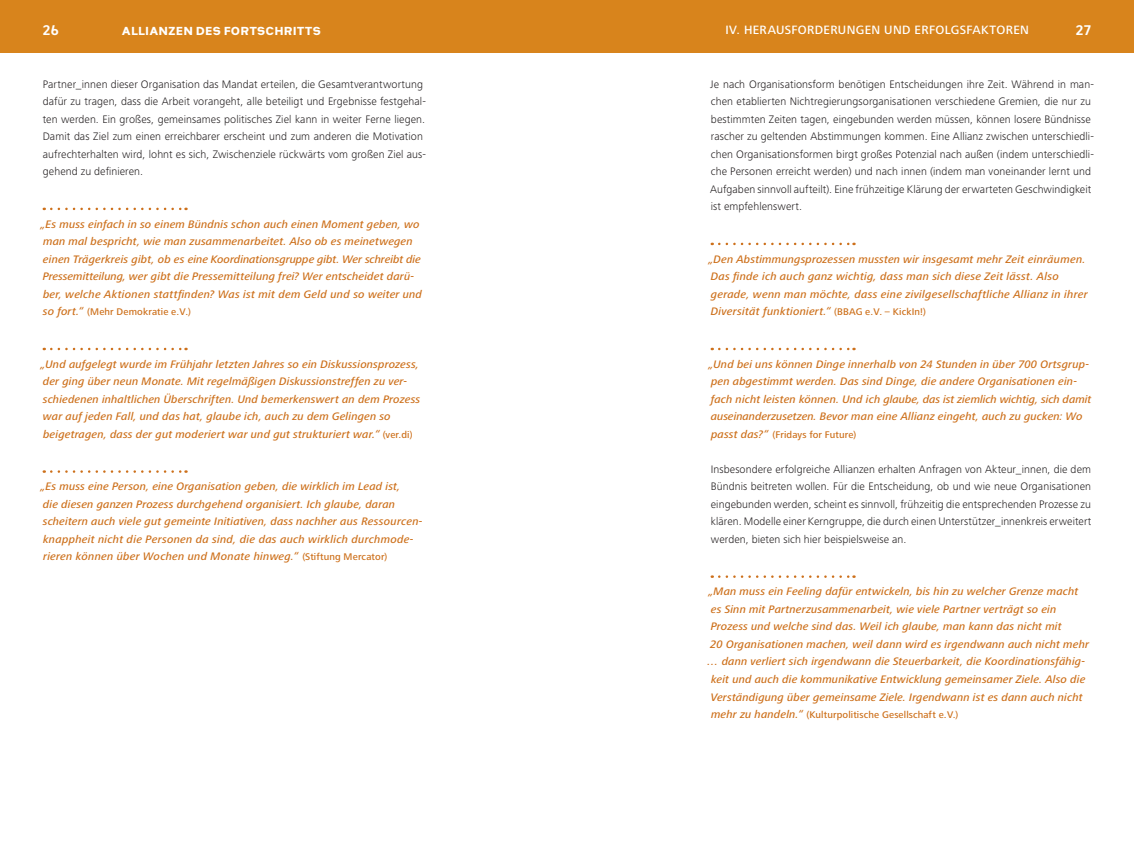
<style>
.page{position:relative;width:1134px;height:851px;background:#fff}
.page>*{position:absolute;margin:0;border:0;box-sizing:border-box;transform-origin:0 0}
.t1{font:700 15px "Heimat Sans";color:#fff}
.t2{font:500 12.5px "Frutiger Next LT";letter-spacing:.025em;color:#fff}
.t3{font:800 12.5px "Heimat Sans";letter-spacing:.01em;color:#fff}
.t4{font:italic 500 11.25px/17.5px "Frutiger Next LT";letter-spacing:.01em;color:#cd701b}
.t5{font:300 11.25px/17.5px "Frutiger Next LT";letter-spacing:.005em;color:#231f20}
.t6{font:500 10px "Frutiger Next LT";letter-spacing:.015em;color:#cd701b}
.s1{font-style:italic;font-size:11.25px}
.s2{font-style:normal;font-size:10px}
</style>
<div class="page">
<div style="left:567px;top:0;width:567px;height:52px;background:#d8841c"></div>
<div style="left:0;top:0;width:567px;height:52px;background:#d8841c"></div>
<svg style="left:51px;top:208px;width:136px;height:2px"></svg>
<svg style="left:51px;top:348px;width:136px;height:2px"></svg>
<svg style="left:51px;top:470px;width:136px;height:3px"></svg>
<svg style="left:719px;top:243px;width:135px;height:2px"></svg>
<svg style="left:719px;top:348px;width:135px;height:2px"></svg>
<svg style="left:719px;top:575px;width:135px;height:3px"></svg>
<h1 class="t1" style="left:43px;top:20px;width:18px">26</h1>
<p class="t3" style="left:122px;top:23px;width:200px">ALLIANZEN DES FORTSCHRITTS</p>
<h1 class="t1" style="left:1075px;top:20px;width:18px">27</h1>
<p class="t2" style="left:725px;top:23px;width:305px">IV. HERAUSFORDERUNGEN UND ERFOLGSFAKTOREN</p>
<p class="t5" style="left:43px;top:75px;width:385px">Partner_innen dieser Organisation das Mandat erteilen, die Gesamtverantwortung dafür zu tragen, dass die Arbeit vorangeht, alle beteiligt und Ergebnisse festgehal&shy;ten werden. Ein großes, gemeinsames politisches Ziel kann in weiter Ferne liegen.<br>Damit das Ziel zum einen erreichbarer erscheint und zum anderen die Motivation aufrechterhalten wird, lohnt es sich, Zwischenziele rückwärts vom großen Ziel aus&shy;gehend zu definieren.</p>
<p class="t4" style="left:40px;top:215px;width:383px">„Es muss einfach in so einem Bündnis schon auch einen Moment geben, wo man mal bespricht, wie man zusammenarbeitet. Also ob es meinetwegen einen Trägerkreis gibt, ob es eine Koordinationsgruppe gibt. Wer schreibt die Pressemitteilung, wer gibt die Pressemitteilung frei? Wer entscheidet darü&shy;ber, welche Aktionen stattfinden? Was ist mit dem Geld und so weiter und</p>
<p class="t6" style="left:43px;top:306px;width:149px"><span class="s1">so fort.“</span> (Mehr Demokratie e.V.)</p>
<p class="t4" style="left:40px;top:355px;width:381px">„Und aufgelegt wurde im Frühjahr letzten Jahres so ein Diskussionsprozess, der ging über neun Monate. Mit regelmäßigen Diskussionstreffen zu ver&shy;schiedenen inhaltlichen Überschriften. Und bemerkenswert an dem Prozess war auf jeden Fall, und das hat, glaube ich, auch zu dem Gelingen so beigetragen, dass der gut moderiert war und gut strukturiert war.“ <span class="s2">(ver.di)</span></p>
<p class="t4" style="left:40px;top:478px;width:384px">„Es muss eine Person, eine Organisation geben, die wirklich im Lead ist,<br>die diesen ganzen Prozess durchgehend organisiert. Ich glaube, daran scheitern auch viele gut gemeinte Initiativen, dass nachher aus Ressourcen&shy;knappheit nicht die Personen da sind, die das auch wirklich durchmode&shy;rieren können über Wochen und Monate hinweg.“ <span class="s2">(Stiftung Mercator)</span></p>
<p class="t5" style="left:710px;top:75px;width:385px">Je nach Organisationsform benötigen Entscheidungen ihre Zeit. Während in man&shy;chen etablierten Nichtregierungsorganisationen verschiedene Gremien, die nur zu bestimmten Zeiten tagen, eingebunden werden müssen, können losere Bündnisse rascher zu geltenden Abstimmungen kommen. Eine Allianz zwischen unterschiedli&shy;chen Organisationsformen birgt großes Potenzial nach außen (indem unterschiedli&shy;che Personen erreicht werden) und nach innen (indem man voneinander lernt und Aufgaben sinnvoll aufteilt). Eine frühzeitige Klärung der erwarteten Geschwindigkeit ist empfehlenswert.</p>
<p class="t4" style="left:708px;top:250px;width:381px">„Den Abstimmungsprozessen mussten wir insgesamt mehr Zeit einräumen.<br>Das finde ich auch ganz wichtig, dass man sich diese Zeit lässt. Also gerade, wenn man möchte, dass eine zivilgesellschaftliche Allianz in ihrer Diversität funktioniert.“ <span class="s2">(BBAG e.V. – KickIn!)</span></p>
<p class="t4" style="left:708px;top:355px;width:385px">„Und bei uns können Dinge innerhalb von 24 Stunden in über 700 Ortsgrup&shy;pen abgestimmt werden. Das sind Dinge, die andere Organisationen ein&shy;fach nicht leisten können. Und ich glaube, das ist ziemlich wichtig, sich damit auseinanderzusetzen. Bevor man eine Allianz eingeht, auch zu gucken: Wo</p>
<p class="t6" style="left:711px;top:429px;width:147px"><span class="s1">passt das?“</span> (Fridays for Future)</p>
<p class="t5" style="left:711px;top:460px;width:382px;text-align:justify">Insbesondere erfolgreiche Allianzen erhalten Anfragen von Akteur_innen, die dem Bündnis beitreten wollen. Für die Entscheidung, ob und wie neue Organisationen eingebunden werden, scheint es sinnvoll, frühzeitig die entsprechenden Prozesse zu klären. Modelle einer Kerngruppe, die durch einen Unterstützer_innenkreis erweitert werden, bieten sich hier beispielsweise an.</p>
<p class="t4" style="left:708px;top:583px;width:371px">„Man muss ein Feeling dafür entwickeln, bis hin zu welcher Grenze macht</p>
<p class="t4" style="left:711px;top:600px;width:347px">es Sinn mit Partnerzusammenarbeit, wie viele Partner verträgt so ein</p>
<p class="t4" style="left:711px;top:618px;width:352px">Prozess und welche sind das. Weil ich glaube, man kann das nicht mit</p>
<p class="t4" style="left:710px;top:635px;width:380px">20 Organisationen machen, weil dann wird es irgendwann auch nicht mehr</p>
<p class="t4" style="left:707px;top:653px;width:379px">… dann verliert sich irgendwann die Steuerbarkeit, die Koordinationsfähig-</p>
<p class="t4" style="left:711px;top:670px;width:376px">keit und auch die kommunikative Entwicklung gemeinsamer Ziele. Also die</p>
<p class="t4" style="left:711px;top:688px;width:373px">Verständigung über gemeinsame Ziele. Irgendwann ist es dann auch nicht</p>
<p class="t6" style="left:711px;top:709px;width:249px"><span class="s1">mehr zu handeln.“</span> (Kulturpolitische Gesellschaft e.V.)</p>
</div>
